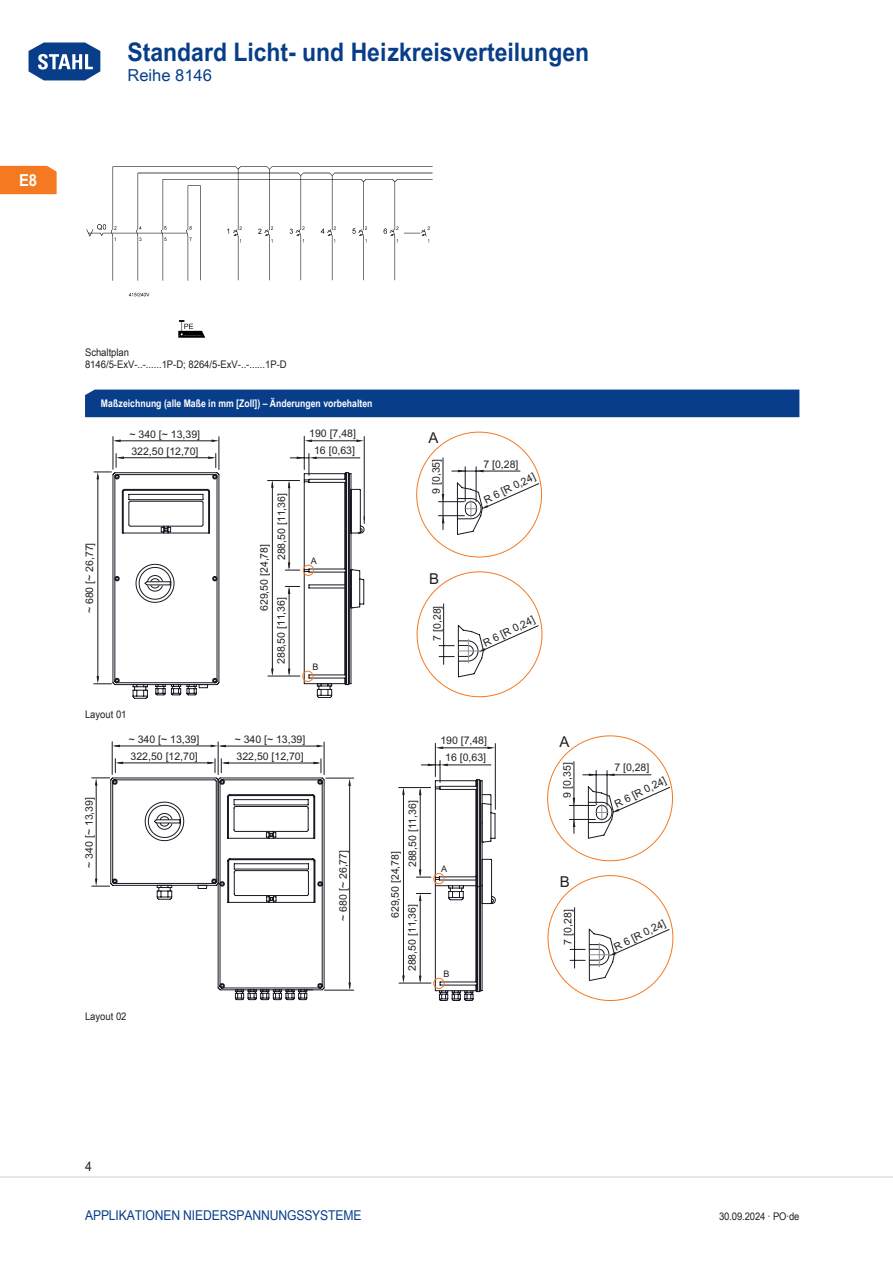
<style>
.page{position:relative;width:893px;height:1263px;background:#fff}
.page>*{position:absolute;margin:0;border:0;box-sizing:border-box;transform-origin:0 0}
.t1{font:700 25.5px "Arial Unicode MS";color:#083e89;scale:.9 1}
.t2{font:16.5px "Arial Unicode MS";color:#083e89}
.t3{font:700 16.5px "Arial Unicode MS";color:#fff;scale:.9 1}
.t4{font:15px "Arial Unicode MS";color:#231f20}
.t5{font:13.5px "Arial Unicode MS";letter-spacing:-.01em;color:#083e89;scale:.9 1}
.t6{font:13.5px "Arial Unicode MS";color:#231f20;scale:.9 1}
.t7{font:10.5px/17.1px "Arial Unicode MS";color:#231f20}
.t8{font:10.5px/12px "Arial Unicode MS";color:#231f20;scale:.9 1}
.TabHeader1stColumn{font:700 10.5px "Arial Unicode MS";color:#fff;scale:.83 1}
.t9{font:9px "Arial Unicode MS";color:#231f20}
.s1{font-weight:400;font-size:31.65px;color:#fff}
</style>
<div class="page">
<svg style="left:28px;top:42px;width:73px;height:39px"></svg>
<hr style="left:0;top:1176px;width:893px;height:2px;background:#e6e7e9">
<div style="left:0;top:166px;width:57px;height:28px;background:#f47921"></div>
<img style="left:86px;top:166px;width:347px;height:172px">
<hr style="left:439px;top:747px;width:52px;height:1px;background:#191924">
<hr style="left:403px;top:790px;width:1px;height:190px;background:#191924">
<hr style="left:399px;top:983px;width:32px;height:1px;background:#191924">
<hr style="left:399px;top:787px;width:32px;height:1px;background:#191924">
<hr style="left:435px;top:743px;width:1px;height:33px;background:#191924">
<svg style="left:402px;top:787px;width:3px;height:8px"></svg>
<svg style="left:402px;top:975px;width:3px;height:8px"></svg>
<svg style="left:487px;top:746px;width:8px;height:3px"></svg>
<svg style="left:435px;top:746px;width:8px;height:3px"></svg>
<hr style="left:495px;top:743px;width:1px;height:66px;background:#191924">
<svg style="left:547px;top:735px;width:126px;height:266px"></svg>
<hr style="left:221px;top:746px;width:98px;height:1px;background:#191924">
<hr style="left:218px;top:742px;width:1px;height:32px;background:#191924">
<hr style="left:324px;top:742px;width:1px;height:33px;background:#191924">
<hr style="left:324px;top:990px;width:30px;height:1px;background:#191924">
<svg style="left:317px;top:745px;width:7px;height:2px"></svg>
<svg style="left:110px;top:777px;width:205px;height:223px"></svg>
<svg style="left:157px;top:885px;width:15px;height:13px"></svg>
<hr style="left:115px;top:746px;width:98px;height:1px;background:#191924">
<hr style="left:118px;top:763px;width:94px;height:1px;background:#191924">
<hr style="left:112px;top:742px;width:1px;height:32px;background:#191924">
<svg style="left:207px;top:759px;width:147px;height:231px"></svg>
<svg style="left:112px;top:745px;width:8px;height:2px"></svg>
<svg style="left:211px;top:745px;width:15px;height:2px"></svg>
<hr style="left:96px;top:783px;width:1px;height:98px;background:#191924">
<svg style="left:92px;top:759px;width:31px;height:26px"></svg>
<svg style="left:92px;top:879px;width:18px;height:8px"></svg>
<svg style="left:416px;top:760px;width:80px;height:241px"></svg>
<svg style="left:97px;top:436px;width:268px;height:244px"></svg>
<svg style="left:116px;top:456px;width:8px;height:3px"></svg>
<svg style="left:208px;top:456px;width:8px;height:3px"></svg>
<svg style="left:113px;top:439px;width:8px;height:3px"></svg>
<svg style="left:211px;top:439px;width:8px;height:3px"></svg>
<svg style="left:94px;top:472px;width:17px;height:7px"></svg>
<svg style="left:94px;top:676px;width:17px;height:8px"></svg>
<svg style="left:271px;top:480px;width:3px;height:8px"></svg>
<svg style="left:288px;top:480px;width:2px;height:8px"></svg>
<svg style="left:288px;top:562px;width:2px;height:8px"></svg>
<svg style="left:133px;top:584px;width:212px;height:115px"></svg>
<svg style="left:356px;top:439px;width:8px;height:3px"></svg>
<svg style="left:304px;top:439px;width:8px;height:3px"></svg>
<svg style="left:297px;top:457px;width:20px;height:2px"></svg>
<hr style="left:364px;top:437px;width:1px;height:83px;background:#191924">
<div style="left:303px;top:565px;width:11px;height:11px;border:1px solid #f47921;border-radius:50%"></div>
<div style="left:302px;top:671px;width:11px;height:11px;border:1px solid #f47921;border-radius:50%"></div>
<svg style="left:416px;top:431px;width:127px;height:266px"></svg>
<div style="left:85px;top:390px;width:714px;height:27px;background:#083e89"></div>
<h1 class="t1" style="left:26px;top:33px;width:627px"><span class="s1">HOME</span> Standard Licht- und Heizkreisverteilungen</h1>
<h2 class="t2" style="left:128px;top:63px;width:86px">REIHE 8146</h2>
<h2 class="t3" style="left:19px;top:168px;width:22px">E8</h2>
<p class="t8" style="left:85px;top:346px;width:226px">SCHALTPLAN<br>8146/5- EXV-..-......1P- D; 8264/5- EXV-..-......1P- D</p>
<p class="TabHeader1stColumn" style="left:101px;top:396px;width:329px">Maßzeichnung (alle Maße in mm [Zoll]) – Änderungen vorbehalten</p>
<p class="t7" style="left:82px;top:613px;width:72px;rotate:-90deg">~ 680 [~ 26,77]</p>
<p class="t7" style="left:129px;top:426px;width:72px">~ 340 [~ 13,39]<br>322,50 [12,70]</p>
<p class="t8" style="left:85px;top:708px;width:48px">LAYOUT 01</p>
<p class="t7" style="left:82px;top:868px;width:72px;rotate:-90deg">~ 340 [~ 13,39]</p>
<p class="t7" style="left:129px;top:731px;width:72px">~ 340 [~ 13,39]<br>322,50 [12,70]</p>
<p class="t7" style="left:309px;top:425px;width:48px">190 [7,48]</p>
<p class="t7" style="left:256px;top:560px;width:69px;text-indent:-51px;rotate:-90deg">629,50 [24,78]<br>288,50 [11,36]</p>
<p class="t7" style="left:273px;top:664px;width:69px;rotate:-90deg">288,50 [11,36]</p>
<p class="t7" style="left:314px;top:443px;width:42px">16 [0,63]</p>
<p class="t9" style="left:311px;top:557px;width:8px">A</p>
<p class="t9" style="left:312px;top:663px;width:8px">B</p>
<p class="t7" style="left:235px;top:731px;width:72px">~ 340 [~ 13,39]<br>322,50 [12,70]</p>
<p class="t7" style="left:335px;top:920px;width:72px;rotate:-90deg">~ 680 [~ 26,77]</p>
<p class="t8" style="left:85px;top:1010px;width:48px">LAYOUT 02</p>
<p class="t4" style="left:429px;top:432px;width:12px">A</p>
<p class="t7" style="left:428px;top:494px;width:37px;rotate:-90deg">9 [0,35]</p>
<p class="t4" style="left:429px;top:573px;width:12px">B</p>
<p class="t7" style="left:429px;top:641px;width:37px;rotate:-90deg">7 [0,28]</p>
<p class="t7" style="left:483px;top:456px;width:37px">7 [0,28]</p>
<p class="t7" style="left:481px;top:494px;width:58px;rotate:-26deg">R 6 [R 0,24]</p>
<p class="t7" style="left:480px;top:637px;width:58px;rotate:-26deg">R 6 [R 0,24]</p>
<p class="t7" style="left:387px;top:867px;width:69px;text-indent:-51px;rotate:-90deg">629,50 [24,78]<br>288,50 [11,36]</p>
<p class="t7" style="left:405px;top:971px;width:69px;rotate:-90deg">288,50 [11,36]</p>
<p class="t7" style="left:440px;top:732px;width:48px">190 [7,48]</p>
<p class="t7" style="left:445px;top:750px;width:42px">16 [0,63]</p>
<p class="t9" style="left:441px;top:866px;width:8px">A</p>
<p class="t9" style="left:443px;top:970px;width:8px">B</p>
<p class="t4" style="left:559px;top:736px;width:12px">A</p>
<p class="t7" style="left:559px;top:797px;width:37px;rotate:-90deg">9 [0,35]</p>
<p class="t7" style="left:614px;top:760px;width:37px">7 [0,28]</p>
<p class="t7" style="left:612px;top:797px;width:58px;rotate:-26deg">R 6 [R 0,24]</p>
<p class="t4" style="left:560px;top:877px;width:12px">B</p>
<p class="t7" style="left:560px;top:944px;width:37px;rotate:-90deg">7 [0,28]</p>
<p class="t7" style="left:611px;top:940px;width:58px;rotate:-26deg">R 6 [R 0,24]</p>
<p class="t6" style="left:85px;top:1157px;width:9px">4</p>
<p class="t5" style="left:85px;top:1205px;width:309px">APPLIKATIONEN N IEDERSPANNUNGSSYSTEME</p>
<p class="t8" style="left:719px;top:1210px;width:91px">30.09.2024 · PO·DE</p>
</div>
